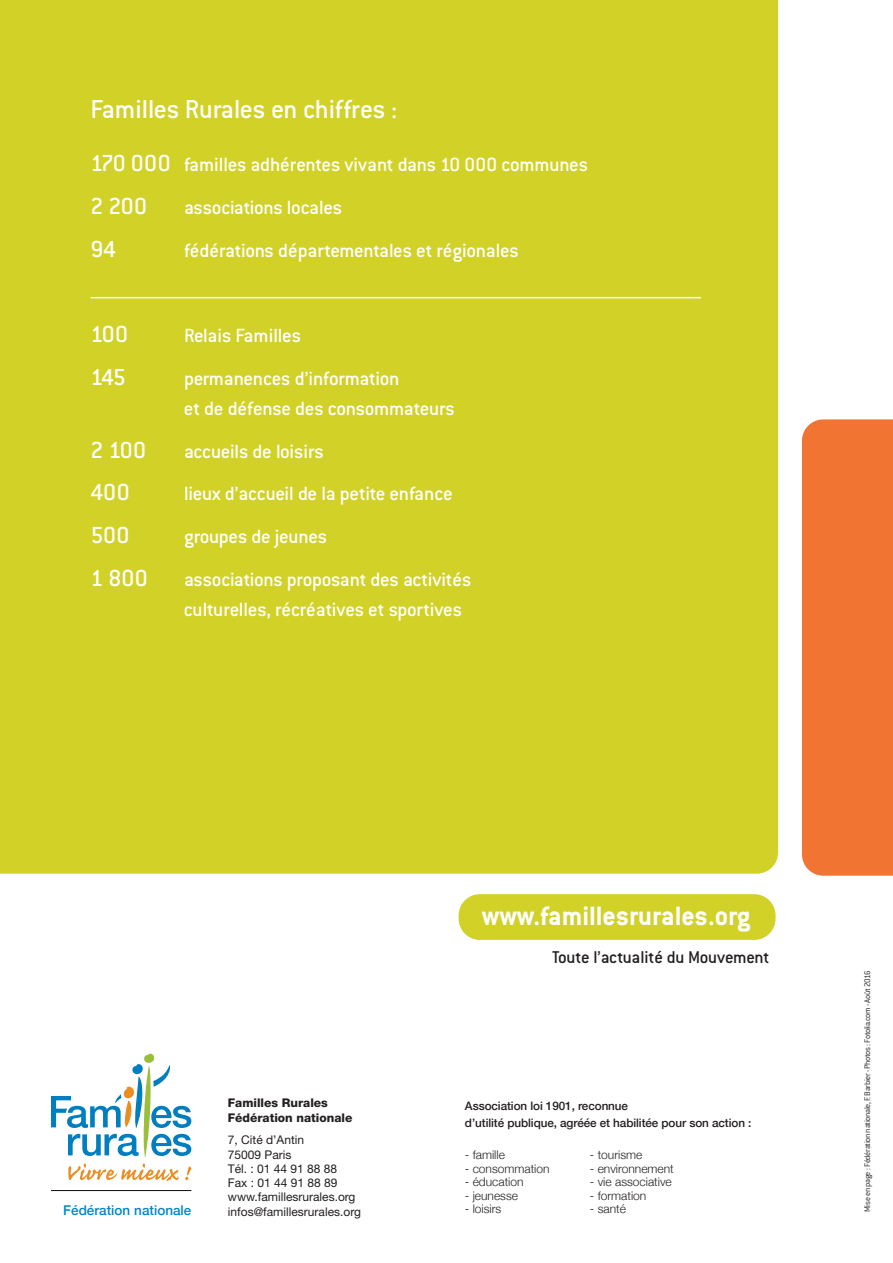
<style>
.page{position:relative;width:893px;height:1263px;background:#fff}
.page>*{position:absolute;margin:0;border:0;box-sizing:border-box;transform-origin:0 0}
.t1{font:700 29.25px "Conduit ITC";color:#fff}
.t2{font:500 28.5px "Conduit ITC";letter-spacing:-.005em;color:#fff}
.t3{font:500 25.5px "Conduit ITC";letter-spacing:-.005em;color:#fff}
.t4{font:500 21px/30px "Conduit ITC";letter-spacing:-.01em;color:#fff}
.t5{font:500 18.75px "Conduit ITC";letter-spacing:-.015em;color:#231f20}
.t6{font:500 13.5px "Helvetica Neue";color:#0086c9}
.t7{font:300 12px "Helvetica Neue";color:#231f20}
.t8{font:12px/14.2px "Helvetica Neue";color:#231f20}
.t9{font:800 12px/14.2px "Helvetica Neue";color:#231f20}
.t10{font:500 11.7px/16.8px "Helvetica Neue";letter-spacing:-.005em;color:#231f20}
.t11{font:300 9px "Conduit ITC";letter-spacing:-.04em;color:#231f20}
.s1{font-size:25.5px}
</style>
<div class="page">
<div style="left:0;top:0;width:778px;height:874px;background:#d1d128"></div>
<hr style="left:90px;top:297px;width:611px;height:1px;background:#fff">
<div style="left:459px;top:894px;width:316px;height:46px;background:#d1d128;border-radius:21px"></div>
<svg style="left:68px;top:1163px;width:111px;height:18px"></svg>
<svg style="left:185px;top:1166px;width:6px;height:14px"></svg>
<svg style="left:51px;top:1054px;width:140px;height:103px"></svg>
<hr style="left:51px;top:1190px;width:140px;height:1px;background:#0f0c0a">
<div style="left:802px;top:419px;width:91px;height:457px;background:#f17432"></div>
<h2 class="t2" style="left:90px;top:100px;width:308px">Familles Rurales en chiffres :</h2>
<p class="t4" style="left:90px;top:152px;width:499px"><span class="s1">170 000</span> familles adhérentes vivant dans 10 000 communes</p>
<p class="t3" style="left:90px;top:198px;width:58px">2 200</p>
<p class="t4" style="left:184px;top:195px;width:160px">associations locales</p>
<p class="t3" style="left:90px;top:241px;width:27px">94</p>
<p class="t4" style="left:184px;top:237px;width:336px">fédérations départementales et régionales</p>
<p class="t3" style="left:90px;top:326px;width:39px">100</p>
<p class="t4" style="left:184px;top:323px;width:118px">Relais Familles</p>
<p class="t3" style="left:90px;top:369px;width:37px">145</p>
<p class="t4" style="left:184px;top:366px;width:272px">permanences d’information<br>et de défense des consommateurs</p>
<p class="t3" style="left:90px;top:442px;width:57px">2 100</p>
<p class="t4" style="left:184px;top:438px;width:141px">accueils de loisirs</p>
<p class="t3" style="left:90px;top:484px;width:41px">400</p>
<p class="t4" style="left:184px;top:481px;width:270px">lieux d’accueil de la petite enfance</p>
<p class="t3" style="left:90px;top:527px;width:40px">500</p>
<p class="t4" style="left:184px;top:524px;width:145px">groupes de jeunes</p>
<p class="t3" style="left:90px;top:570px;width:59px">1 800</p>
<p class="t4" style="left:184px;top:567px;width:289px">associations proposant des activités culturelles, récréatives et sportives</p>
<p class="t9" style="left:228px;top:1097px;width:126px">Familles Rurales<br>Fédération nationale</p>
<p class="t8" style="left:228px;top:1134px;width:129px">7, Cité d’Antin<br>75009 Paris<br>Tél. : 01 44 91 88 88<br>Fax : 01 44 91 88 89 www.famillesrurales.org</p>
<p class="t6" style="left:63px;top:1202px;width:130px">Fédération nationale</p>
<p class="t8" style="left:228px;top:1205px;width:135px">infos@famillesrurales.org</p>
<h1 class="t1" style="left:482px;top:907px;width:270px">www.famillesrurales.org</h1>
<p class="t5" style="left:552px;top:951px;width:219px">Toute l’actualité du Mouvement</p>
<p class="t10" style="left:465px;top:1097px;width:288px">Association loi 1901, reconnue<br>d’utilité publique, agréée et habilitée pour son action :</p>
<p class="t7" style="left:465px;top:1148px;width:41px">- famille</p>
<p class="t7" style="left:465px;top:1161px;width:86px">- consommation</p>
<p class="t7" style="left:465px;top:1175px;width:60px">- éducation</p>
<p class="t7" style="left:465px;top:1188px;width:55px">- jeunesse</p>
<p class="t7" style="left:465px;top:1202px;width:38px">- loisirs</p>
<p class="t7" style="left:590px;top:1148px;width:54px">- tourisme</p>
<p class="t7" style="left:590px;top:1161px;width:85px">- environnement</p>
<p class="t7" style="left:590px;top:1175px;width:83px">- vie associative</p>
<p class="t7" style="left:590px;top:1188px;width:58px">- formation</p>
<p class="t7" style="left:590px;top:1202px;width:37px">- santé</p>
<p class="t11" style="left:864px;top:1212px;width:243px;rotate:-90deg">Mise en page : Fédération nationale, F. Barbier - Photos : Fotolia.com - Août 2016</p>
</div>
